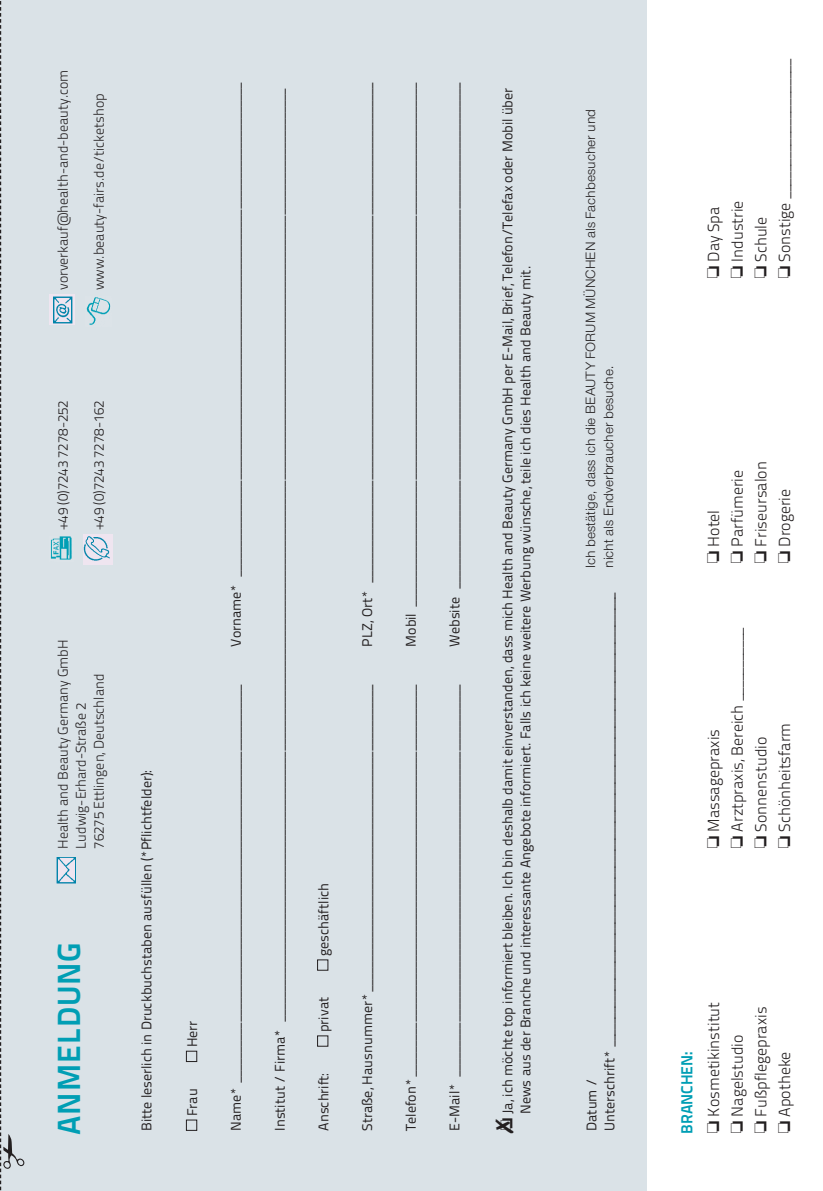
<style>
.page{position:relative;width:823px;height:1191px;background:#fff}
.page>*{position:absolute;margin:0;border:0;box-sizing:border-box;transform-origin:0 0}
.t1{font:700 32px "Titillium Text 22 L";letter-spacing:.03em;color:#009eb4}
.t2{font:300 16px/23.6px "Titillium Text 22 L";color:#231f20}
.t3{font:700 16px "Titillium Text 22 L";color:#009eb4}
.t4{font:14px/18px "Titillium Text 22 L";color:#231f20}
.t5{font:300 14px/18px "Titillium Text 22 L";color:#231f20}
.t6{font:14px/18px "Nimbus San Nov";color:#231f20}
</style>
<div class="page">
<div style="left:0;top:0;width:646px;height:1191px;background:#dae2e7"></div>
<img style="left:57px;top:857px;width:19px;height:26px">
<img style="left:50px;top:536px;width:22px;height:24px">
<img style="left:83px;top:534px;width:29px;height:30px">
<img style="left:86px;top:297px;width:25px;height:28px">
<img style="left:50px;top:295px;width:24px;height:30px">
<svg style="left:0;top:1px;width:25px;height:1190px"></svg>
<div style="left:186px;top:1119px;width:11px;height:11px;border:1px solid #231f20"></div>
<div style="left:186px;top:1050px;width:11px;height:12px;border:1px solid #231f20"></div>
<div style="left:317px;top:1035px;width:11px;height:11px;border:1px solid #231f20"></div>
<div style="left:317px;top:959px;width:11px;height:11px;border:1px solid #231f20"></div>
<p class="t5" style="left:53px;top:290px;width:222px;rotate:-90deg">vorverkauf@health-and-beauty.com</p>
<p class="t5" style="left:89px;top:290px;width:198px;rotate:-90deg">www.beauty-fairs.de/ticketshop</p>
<p class="t5" style="left:53px;top:529px;width:130px;rotate:-90deg">+49 (0)7243 7278-252</p>
<p class="t5" style="left:89px;top:529px;width:130px;rotate:-90deg">+49 (0)7243 7278-162</p>
<p class="t5" style="left:53px;top:848px;width:210px;rotate:-90deg">Health and Beauty Germany GmbH<br>Ludwig-Erhard-Straße 2<br>76275 Ettlingen, Deutschland</p>
<h1 class="t1" style="left:44px;top:1134px;width:194px;rotate:-90deg">ANMELDUNG</h1>
<p class="t4" style="left:137px;top:1130px;width:362px;rotate:-90deg">Bitte leserlich in Druckbuchstaben ausfüllen (*Pflichtfelder):</p>
<p class="t4" style="left:182px;top:1047px;width:28px;rotate:-90deg">Herr</p>
<p class="t4" style="left:182px;top:1116px;width:29px;rotate:-90deg">Frau</p>
<p class="t4" style="left:226px;top:646px;width:566px;rotate:-90deg">Vorname* __________________________________________________________________________________</p>
<p class="t4" style="left:270px;top:1130px;width:1044px;rotate:-90deg">Institut / Firma* ___________________________________________________________________________________________________________________________________________________________</p>
<p class="t4" style="left:226px;top:1130px;width:448px;rotate:-90deg">Name* __________________________________________________________________</p>
<p class="t4" style="left:313px;top:956px;width:75px;rotate:-90deg">geschäftlich</p>
<p class="t4" style="left:313px;top:1032px;width:37px;rotate:-90deg">privat</p>
<p class="t4" style="left:313px;top:1130px;width:59px;rotate:-90deg">Anschrift:</p>
<p class="t4" style="left:357px;top:646px;width:566px;rotate:-90deg">PLZ, Ort* ___________________________________________________________________________________</p>
<p class="t4" style="left:357px;top:1130px;width:448px;rotate:-90deg">Straße, Hausnummer* ___________________________________________________</p>
<p class="t4" style="left:401px;top:646px;width:566px;rotate:-90deg">Mobil _______________________________________________________________________________________</p>
<p class="t4" style="left:401px;top:1130px;width:448px;rotate:-90deg">Telefon* _________________________________________________________________</p>
<p class="t4" style="left:444px;top:646px;width:566px;rotate:-90deg">Website ____________________________________________________________________________________</p>
<p class="t4" style="left:444px;top:1130px;width:448px;rotate:-90deg">E-Mail* _________________________________________________________________</p>
<p class="t4" style="left:497px;top:1114px;width:1027px;rotate:-90deg">Ja, ich möchte top informiert bleiben. Ich bin deshalb damit einverstanden, dass mich Health and Beauty Germany GmbH per E-Mail, Brief, Telefon/Telefax oder Mobil über<br>News aus der Branche und interessante Angebote informiert. Falls ich keine weitere Werbung wünsche, teile ich dies Health and Beauty mit.</p>
<p class="t6" style="left:581px;top:568px;width:460px;rotate:-90deg">Ich bestätige, dass ich die BEAUTY FORUM MÜNCHEN als Fachbesucher und nicht als Endverbraucher besuche.</p>
<p class="t4" style="left:581px;top:1130px;width:541px;rotate:-90deg">Datum /<br>Unterschrift* _________________________________________________________________________________</p>
<p class="t2" style="left:700px;top:262px;width:205px;rotate:-90deg">Day Spa<br>Industrie<br>Schule<br>Sonstige _____________________</p>
<p class="t2" style="left:700px;top:546px;width:87px;rotate:-90deg">Hotel<br>Parfümerie<br>Friseursalon<br>Drogerie</p>
<p class="t2" style="left:700px;top:831px;width:207px;rotate:-90deg">Massagepraxis<br>Arztpraxis, Bereich ___________<br>Sonnenstudio<br>Schönheitsfarm</p>
<p class="t3" style="left:674px;top:1133px;width:84px;rotate:-90deg">BRANCHEN:</p>
<p class="t2" style="left:700px;top:1116px;width:116px;rotate:-90deg">Kosmetikinstitut<br>Nagelstudio<br>Fußpflegepraxis<br>Apotheke</p>
</div>
